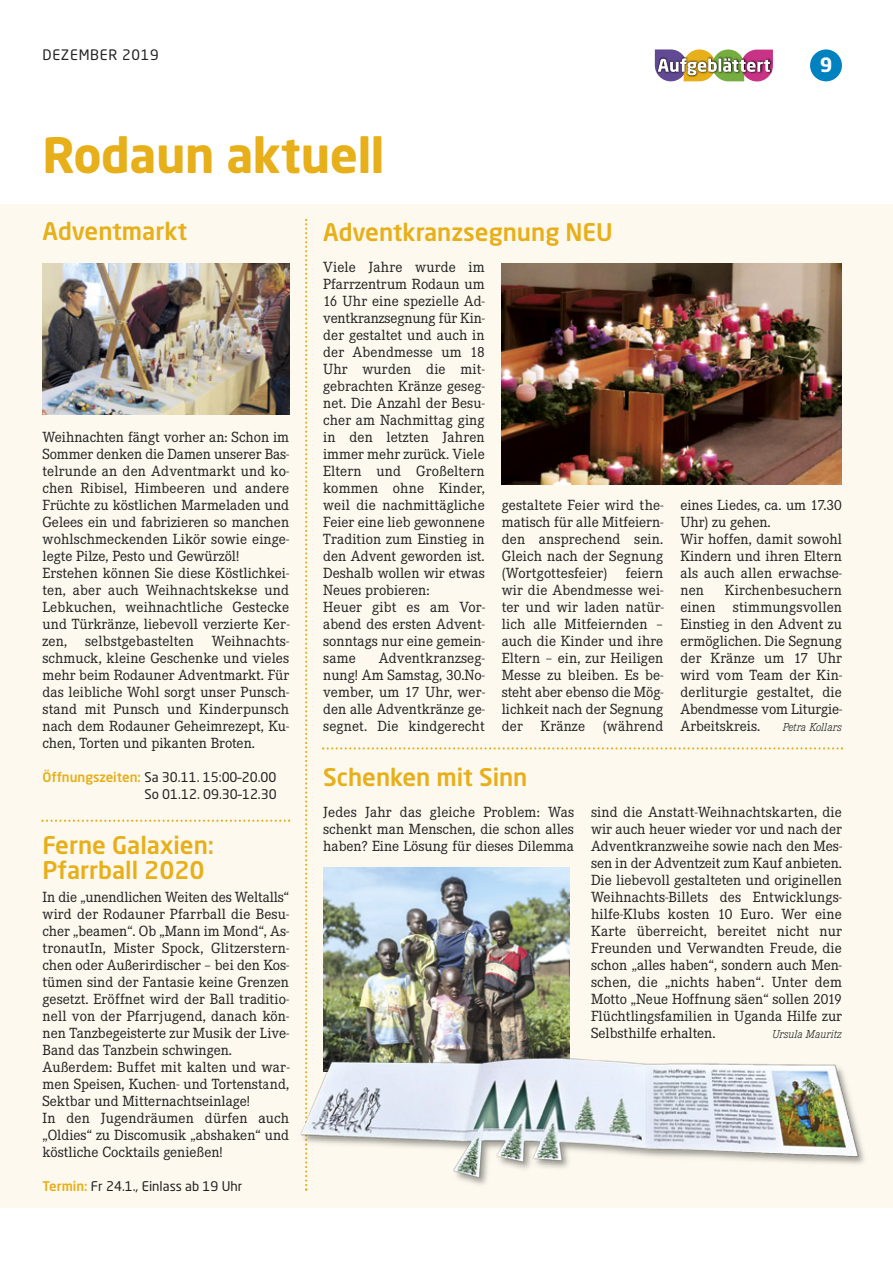
<style>
.page{position:relative;width:893px;height:1263px;background:#fff}
.page>*{position:absolute;margin:0;border:0;box-sizing:border-box;transform-origin:0 0}
.t1{font:700 48px "Neo Sans Pro";letter-spacing:-.005em;color:#e7af19}
.t2{font:500 24px/25.5px "Neo Sans Pro";color:#e7af19}
.t3{font:700 19.5px "Neo Sans Pro";color:#fff}
.t4{font:15.3px/17px "Corporate E";color:#222221;text-align:justify}
.t5{font:14.25px "Neo Sans Pro";letter-spacing:.05em;color:#222221}
.t6{font:13.2px/17px "Neo Sans Pro";color:#222221;text-align:right}
.t7{font:italic 300 12px "Corporate E";color:#222221}
.s1{font-weight:500;color:#e7af19}
</style>
<div class="page">
<div style="left:810px;top:49px;width:32px;height:32px;background:#0081c0;border-radius:50%"></div>
<img style="left:655px;top:49px;width:118px;height:32px">
<div style="left:0;top:204px;width:893px;height:1004px;background:#fdf9ef"></div>
<svg style="left:305px;top:219px;width:2px;height:746px"></svg>
<img style="left:502px;top:264px;width:340px;height:221px">
<img style="left:43px;top:264px;width:246px;height:150px">
<img style="left:323px;top:867px;width:247px;height:98px">
<svg style="left:41px;top:820px;width:249px;height:2px"></svg>
<svg style="left:322px;top:747px;width:521px;height:2px"></svg>
<img style="left:305px;top:965px;width:265px;height:75px">
<img style="left:300px;top:1040px;width:565px;height:151px">
<p class="t5" style="left:43px;top:50px;width:118px">DEZEMBER 2019</p>
<h1 class="t1" style="left:43px;top:136px;width:343px">Rodaun aktuell</h1>
<p class="t3" style="left:820px;top:57px;width:14px">9</p>
<h2 class="t2" style="left:43px;top:221px;width:146px">Adventmarkt</h2>
<p class="t4" style="left:43px;top:430px;width:249px;text-align:left">Weihnachten fängt vorher an: Schon im Sommer denken die Damen unserer Bas&shy;telrunde an den Adventmarkt und ko&shy;chen Ribisel, Himbeeren und andere Früchte zu köstlichen Marmeladen und Gelees ein und fabrizieren so manchen wohlschmeckenden Likör sowie einge&shy;legte Pilze, Pesto und Gewürzöl!<br>Erstehen können Sie diese Köstlichkei&shy;ten, aber auch Weihnachtskekse und Lebkuchen, weihnachtliche Gestecke und Türkränze, liebevoll verzierte Ker&shy;zen, selbstgebastelten Weihnachts&shy;schmuck, kleine Geschenke und vieles mehr beim Rodauner Adventmarkt. Für das leibliche Wohl sorgt unser Punsch&shy;stand mit Punsch und Kinderpunsch nach dem Rodauner Geheimrezept, Ku&shy;chen, Torten und pikanten Broten.</p>
<p class="t6" style="left:43px;top:770px;width:236px"><span class="s1">Öffnungszeiten:</span> Sa 30.11. 15:00–20.00<br>So 01.12. 09.30–12.30</p>
<h2 class="t2" style="left:43px;top:834px;width:173px">Ferne Galaxien:<br>Pfarrball 2020</h2>
<p class="t4" style="left:43px;top:889px;width:249px;text-align:left">In die „unendlichen Weiten des Weltalls“ wird der Rodauner Pfarrball die Besu&shy;cher „beamen“. Ob „Mann im Mond“, As&shy;tronautIn, Mister Spock, Glitzerstern&shy;chen oder Außerirdischer – bei den Kos&shy;tümen sind der Fantasie keine Grenzen gesetzt. Eröffnet wird der Ball traditio&shy;nell von der Pfarrjugend, danach kön&shy;nen Tanzbegeisterte zur Musik der Live-Band das Tanzbein schwingen.<br>Außerdem: Buffet mit kalten und war&shy;men Speisen, Kuchen- und Tortenstand, Sektbar und Mitternachtseinlage!<br>In den Jugendräumen dürfen auch „Oldies“ zu Discomusik „abshaken“ und köstliche Cocktails genießen!</p>
<p class="t6" style="left:43px;top:1178px;width:201px"><span class="s1">Termin:</span> Fr 24.1., Einlass ab 19 Uhr</p>
<h2 class="t2" style="left:323px;top:222px;width:291px">Adventkranzsegnung NEU</h2>
<p class="t4" style="left:323px;top:260px;width:164px;text-align:left">Viele Jahre wurde im<br>Pfarrzentrum Rodaun um<br>16 Uhr eine spezielle Ad&shy;ventkranzsegnung für Kin&shy;der gestaltet und auch in der Abendmesse um 18<br>Uhr wurden die mit&shy;gebrachten Kränze geseg&shy;net. Die Anzahl der Besu&shy;cher am Nachmittag ging in den letzten Jahren immer mehr zurück. Viele<br>Eltern und Großeltern kommen ohne Kinder, weil die nachmittägliche<br>Feier eine lieb gewonnene<br>Tradition zum Einstieg in den Advent geworden ist.<br>Deshalb wollen wir etwas<br>Neues probieren:<br>Heuer gibt es am Vor&shy;abend des ersten Advent&shy;sonntags nur eine gemein&shy;same</p>
<p class="t4" style="left:502px;top:498px;width:164px">gestaltete Feier wird the&shy;matisch für alle Mitfeiern&shy;den ansprechend sein.<br>Gleich nach der Segnung (Wortgottesfeier) feiern wir die Abendmesse wei&shy;ter und wir laden natür&shy;lich alle Mitfeiernden – auch die Kinder und ihre Eltern – ein, zur Heiligen Messe zu bleiben. Es be&shy;steht aber ebenso die Mög&shy;lichkeit nach der Segnung der Kränze (während</p>
<p class="t4" style="left:680px;top:498px;width:163px;text-align:left">eines Liedes, ca. um 17.30<br>Uhr) zu gehen.<br>Wir hoffen, damit sowohl<br>Kindern und ihren Eltern als auch allen erwachse&shy;nen</p>
<p class="t4" style="left:680px;top:583px;width:163px;text-indent:44px">Kirchenbesuchern einen stimmungsvollen Einstieg in den Advent zu ermöglichen. Die Segnung der Kränze um 17 Uhr wird vom Team der Kin&shy;derliturgie gestaltet, die Abendmesse vom Liturgie-Arbeitskreis.</p>
<p class="t4" style="left:323px;top:651px;width:164px;text-indent:56px">Adventkranzseg&shy;nung! Am Samstag, 30.No&shy;vember, um 17 Uhr, wer&shy;den alle Adventkränze ge&shy;segnet. Die kindgerecht</p>
<p class="t7" style="left:783px;top:723px;width:61px">Petra Kollars</p>
<h2 class="t2" style="left:323px;top:766px;width:206px">Schenken mit Sinn</h2>
<p class="t4" style="left:323px;top:804px;width:252px">Jedes Jahr das gleiche Problem: Was schenkt man Menschen, die schon alles haben? Eine Lösung für dieses Dilemma</p>
<p class="t4" style="left:591px;top:804px;width:252px">sind die Anstatt-Weihnachtskarten, die wir auch heuer wieder vor und nach der Adventkranzweihe sowie nach den Mes&shy;sen in der Adventzeit zum Kauf anbieten.<br>Die liebevoll gestalteten und originellen Weihnachts-Billets des Entwicklungs&shy;hilfe-Klubs kosten 10 Euro. Wer eine Karte überreicht, bereitet nicht nur Freunden und Verwandten Freude, die schon „alles haben“, sondern auch Men&shy;schen, die „nichts haben“. Unter dem Motto „Neue Hoffnung säen“ sollen 2019<br>Flüchtlingsfamilien in Uganda Hilfe zur Selbsthilfe erhalten.</p>
<p class="t7" style="left:772px;top:1029px;width:71px">Ursula Mauritz</p>
</div>
